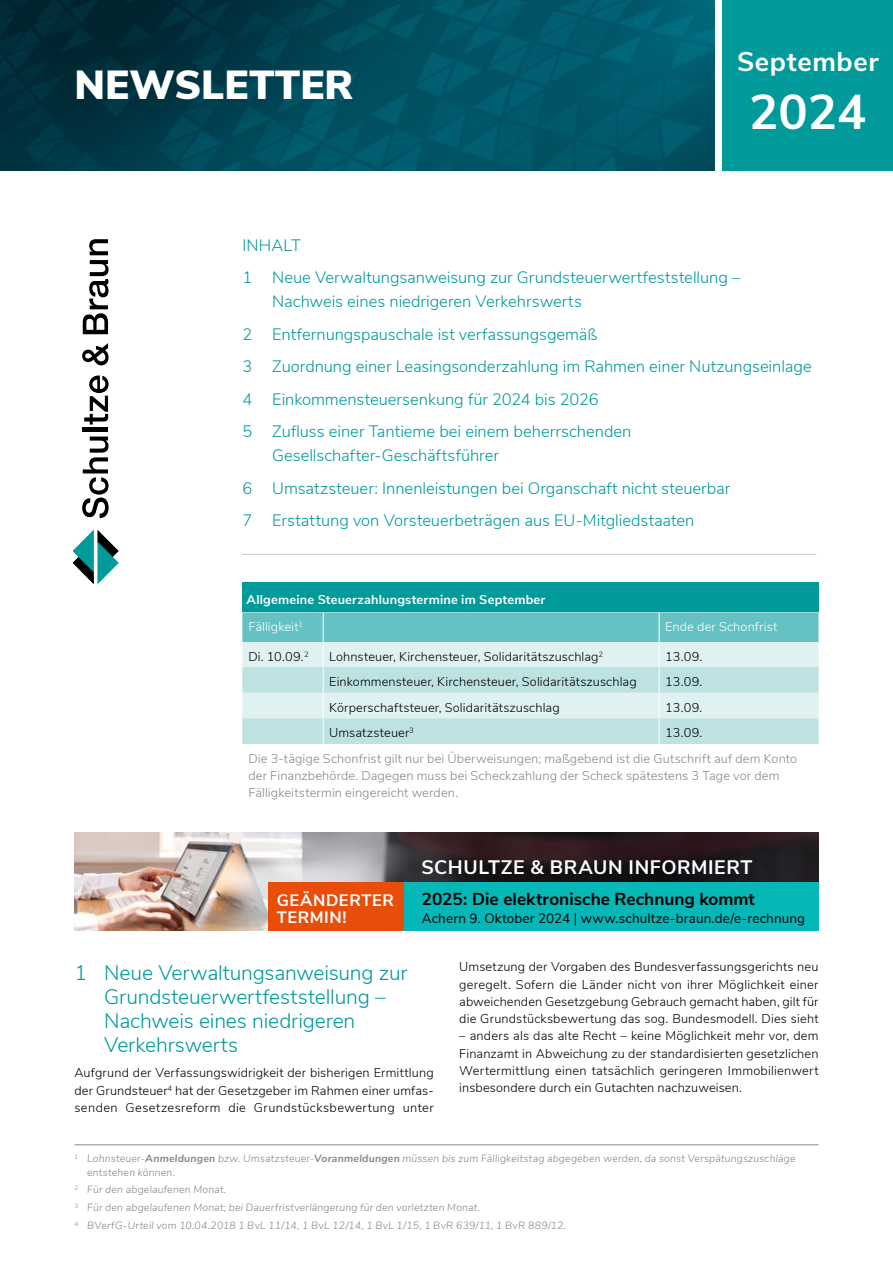
<style>
.page{position:relative;width:893px;height:1263px;background:#fff}
.page>*{position:absolute;margin:0;border:0;box-sizing:border-box;transform-origin:0 0}
.t1{font:700 48.9px "Nunito Sans";color:#fff}
.t2{font:900 40.5px "Nunito Sans";color:#fff}
.t3{font:700 27px "Nunito Sans";color:#fff}
.t4{font:300 21px/24px "Nunito Sans";letter-spacing:-.005em;color:#009a9b}
.t5{font:700 19.5px "Nunito Sans";letter-spacing:.03em;color:#fff}
.t6{font:700 17.25px "Nunito Sans";color:#000}
.t7{font:300 16.5px/32.5px "Nunito Sans";color:#009a9b}
.t8{font:700 16.5px/17.2px "Nunito Sans";letter-spacing:.04em;color:#fff}
.t9{font:13.5px "Nunito Sans";letter-spacing:.01em;color:#000}
.t10{font:300 12.75px/17.2px "Nunito Sans";letter-spacing:.01em;color:#000;text-align:justify}
.t11{font:300 12.75px/17.2px "Nunito Sans";letter-spacing:.01em;color:#878786}
.t12{font:700 12.75px/27.3px "Nunito Sans";letter-spacing:.015em;color:#fff}
.t13{font:300 12.75px "Nunito Sans";letter-spacing:.01em;color:#fff}
.t14{font:italic 300 10.5px/17.7px "Nunito Sans";letter-spacing:.015em;color:#878786}
.s1{font-weight:300}
.s2{font-weight:700}
</style>
<div class="page">
<img style="left:0;top:0;width:714px;height:170px">
<div style="left:242px;top:583px;width:577px;height:29px;background:#009a9b"></div>
<svg style="left:242px;top:612px;width:577px;height:132px;background:#b7e0e1"></svg>
<svg style="left:82px;top:437px;width:27px;height:81px"></svg>
<hr style="left:83px;top:428px;width:25px;height:4px;background:#000">
<svg style="left:84px;top:375px;width:25px;height:50px"></svg>
<svg style="left:82px;top:343px;width:27px;height:22px"></svg>
<svg style="left:83px;top:239px;width:26px;height:95px"></svg>
<svg style="left:73px;top:530px;width:45px;height:53px"></svg>
<hr style="left:242px;top:554px;width:574px;height:1px;background:#c5c6c6">
<hr style="left:74px;top:1144px;width:745px;height:1px;background:#878786">
<div style="left:723px;top:0;width:170px;height:170px;background:#009a9b"></div>
<img style="left:74px;top:833px;width:745px;height:97px">
<div style="left:385px;top:882px;width:434px;height:48px;background:#06b7b7"></div>
<div style="left:268px;top:882px;width:136px;height:48px;background:#e94d0a"></div>
<h2 class="t2" style="left:74px;top:55px;width:280px">NEWSLETTER</h2>
<h3 class="t3" style="left:737px;top:42px;width:143px">September</h3>
<h1 class="t1" style="left:749px;top:76px;width:119px">2024</h1>
<p class="t7" style="left:242px;top:228px;width:499px">INHALT<br>1 Neue Verwaltungsanweisung zur Grundsteuerwertfeststellung –</p>
<p class="t7" style="left:242px;top:284px;width:571px;text-indent:30px">Nachweis eines niedrigeren Verkehrswerts<br>2 Entfernungspauschale ist verfassungsgemäß<br>3 Zuordnung einer Leasingsonderzahlung im Rahmen einer Nutzungseinlage 4 Einkommensteuersenkung für 2024 bis 2026<br>5 Zufluss einer Tantieme bei einem beherrschenden</p>
<p class="t7" style="left:242px;top:438px;width:490px;text-indent:30px">Gesellschafter-Geschäftsführer<br>6 Umsatzsteuer: Innenleistungen bei Organschaft nicht steuerbar<br>7 Erstattung von Vorsteuerbeträgen aus EU-Mitgliedstaaten</p>
<p class="t12" style="left:247px;top:585px;width:300px">Allgemeine Steuerzahlungstermine im September<br><span class="s1">Fälligkeit</span><sup>1</sup></p>
<p class="t13" style="left:665px;top:617px;width:114px">Ende der Schonfrist</p>
<p class="t10" style="left:248px;top:647px;width:62px">Di. 10.09.<sup>2</sup></p>
<p class="t10" style="left:329px;top:647px;width:275px">Lohnsteuer, Kirchensteuer, Solidaritätszuschlag<sup>2</sup></p>
<p class="t10" style="left:665px;top:647px;width:39px">13.09.</p>
<p class="t10" style="left:329px;top:672px;width:309px">Einkommensteuer, Kirchensteuer, Solidaritätszuschlag</p>
<p class="t10" style="left:665px;top:672px;width:39px">13.09.</p>
<p class="t10" style="left:329px;top:698px;width:232px">Körperschaftsteuer, Solidaritätszuschlag</p>
<p class="t10" style="left:665px;top:698px;width:39px">13.09.</p>
<p class="t10" style="left:329px;top:723px;width:86px">Umsatzsteuer<sup>3</sup></p>
<p class="t10" style="left:665px;top:723px;width:39px">13.09.</p>
<p class="t11" style="left:248px;top:749px;width:550px">Die 3-tägige Schonfrist gilt nur bei Überweisungen; maßgebend ist die Gutschrift auf dem Konto der Finanzbehörde. Dagegen muss bei Scheckzahlung der Scheck spätestens 3 Tage vor dem<br>Fälligkeitstermin eingereicht werden.</p>
<p class="t8" style="left:277px;top:890px;width:113px">Geänderter<br>Termin!</p>
<h3 class="t5" style="left:421px;top:853px;width:332px">Schultze &amp; Braun informiert</h3>
<h3 class="t6" style="left:422px;top:886px;width:335px">2025: Die elektronische Rechnung kommt</h3>
<p class="t9" style="left:422px;top:908px;width:385px">Achern 9. Oktober 2024 | www.schultze-braun.de/e-rechnung</p>
<h3 class="t4" style="left:104px;top:959px;width:305px;text-indent:-30px">1 Neue Verwaltungsanweisung zur<br>Grundsteuerwertfeststellung –<br>Nachweis eines niedrigeren<br>Verkehrswerts</h3>
<p class="t10" style="left:74px;top:1063px;width:361px">Aufgrund der Verfassungswidrigkeit der bisherigen Ermittlung der Grundsteuer<sup>4</sup> hat der Gesetzgeber im Rahmen einer umfas&shy;senden Gesetzesreform die Grundstücksbewertung unter</p>
<p class="t10" style="left:459px;top:957px;width:361px">Umsetzung der Vorgaben des Bundesverfassungsgerichts neu geregelt. Sofern die Länder nicht von ihrer Möglichkeit einer abweichenden Gesetzgebung Gebrauch gemacht haben, gilt für die Grundstücksbewertung das sog. Bundesmodell. Dies sieht</p>
<p class="t10" style="left:459px;top:1026px;width:361px">– anders als das alte Recht – keine Möglichkeit mehr vor, dem Finanzamt in Abweichung zu der standardisierten gesetzlichen Wertermittlung einen tatsächlich geringeren Immobilienwert insbesondere durch ein Gutachten nachzuweisen.</p>
<p class="t14" style="left:87px;top:1151px;width:710px;line-height:13.5px;text-indent:-13px"><sup>1</sup> Lohnsteuer-<span class="s2">Anmeldungen</span> bzw. Umsatzsteuer-<span class="s2">Voranmeldungen</span> müssen bis zum Fälligkeitstag abgegeben werden, da sonst Verspätungszuschläge entstehen können.</p>
<p class="t14" style="left:74px;top:1180px;width:493px"><sup>2</sup> Für den abgelaufenen Monat.<br><sup>3</sup> Für den abgelaufenen Monat; bei Dauerfristverlängerung für den vorletzten Monat.<br><sup>4</sup> BVerfG-Urteil vom 10.04.2018 1 BvL 11/14, 1 BvL 12/14, 1 BvL 1/15, 1 BvR 639/11, 1 BvR 889/12.</p>
</div>
